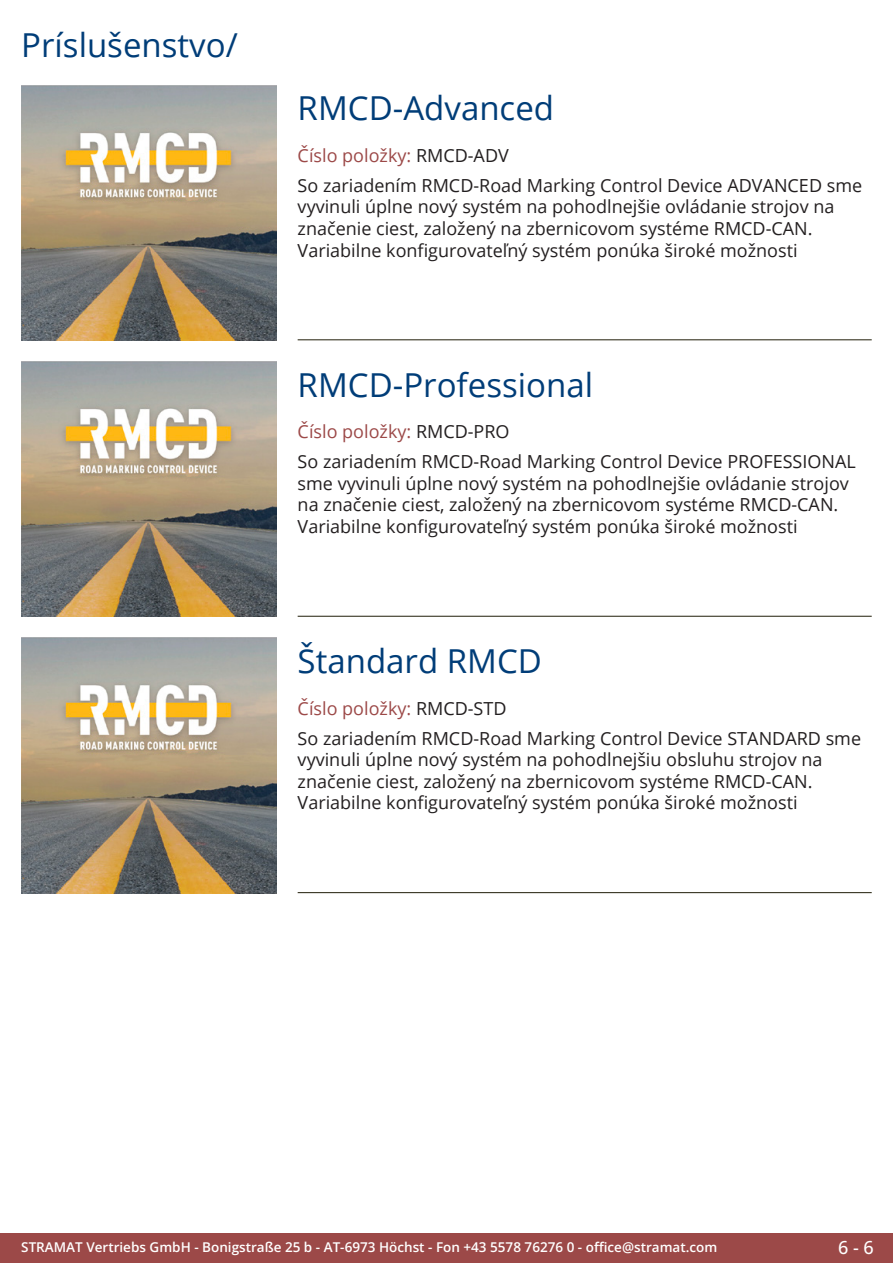
<style>
.page{position:relative;width:893px;height:1263px;background:#fff}
.page>*{position:absolute;margin:0;border:0;box-sizing:border-box;transform-origin:0 0}
.Produkttitel{font:33px "Open Sans";color:#003d78}
.RastTitel{font:33px "Open Sans";color:#003d78}
.Beschreibung_Text{font:18px/21.6px "Open Sans";color:#231f20}
.TechDaten_Überschrif{font:18px "Open Sans";color:#9c4948}
.t1{font:500 18px "Open Sans";color:#fff}
.t2{font:600 13.5px "Open Sans";color:#fff}
.s1{color:#231f20}
</style>
<div class="page">
<div style="left:0;top:1233px;width:893px;height:30px;background:#9c4948"></div>
<hr style="left:298px;top:340px;width:574px;height:1px;background:#201d08">
<hr style="left:298px;top:616px;width:574px;height:1px;background:#201d08">
<hr style="left:298px;top:892px;width:574px;height:1px;background:#201d08">
<img style="left:21px;top:85px;width:255px;height:255px">
<img style="left:21px;top:361px;width:255px;height:256px">
<img style="left:21px;top:638px;width:255px;height:255px">
<p class="RastTitel" style="left:21px;top:22px;width:218px">Príslušenstvo/</p>
<p class="Produkttitel" style="left:298px;top:86px;width:258px">RMCD-Advanced</p>
<p class="TechDaten_Überschrif" style="left:298px;top:143px;width:213px">Číslo položky: <span class="s1">RMCD-ADV</span></p>
<p class="Beschreibung_Text" style="left:298px;top:174px;width:566px">So zariadením RMCD-Road Marking Control Device ADVANCED sme vyvinuli úplne nový systém na pohodlnejšie ovládanie strojov na značenie ciest, založený na zbernicovom systéme RMCD-CAN.<br>Variabilne konfigurovateľný systém ponúka široké možnosti</p>
<p class="Produkttitel" style="left:298px;top:362px;width:297px">RMCD-Professional</p>
<p class="TechDaten_Überschrif" style="left:298px;top:420px;width:213px">Číslo položky: <span class="s1">RMCD-PRO</span></p>
<p class="Beschreibung_Text" style="left:298px;top:450px;width:560px">So zariadením RMCD-Road Marking Control Device PROFESSIONAL sme vyvinuli úplne nový systém na pohodlnejšie ovládanie strojov na značenie ciest, založený na zbernicovom systéme RMCD-CAN.<br>Variabilne konfigurovateľný systém ponúka široké možnosti</p>
<p class="Produkttitel" style="left:298px;top:638px;width:246px">Štandard RMCD</p>
<p class="TechDaten_Überschrif" style="left:298px;top:696px;width:210px">Číslo položky: <span class="s1">RMCD-STD</span></p>
<p class="Beschreibung_Text" style="left:298px;top:727px;width:565px">So zariadením RMCD-Road Marking Control Device STANDARD sme vyvinuli úplne nový systém na pohodlnejšiu obsluhu strojov na značenie ciest, založený na zbernicovom systéme RMCD-CAN.<br>Variabilne konfigurovateľný systém ponúka široké možnosti</p>
<p class="t2" style="left:21px;top:1238px;width:698px">STRAMAT Vertriebs GmbH - Bonigstraße 25 b - AT-6973 Höchst - Fon +43 5578 76276 0 - office@stramat.com</p>
<p class="t1" style="left:838px;top:1234px;width:37px">6 - 6</p>
</div>
